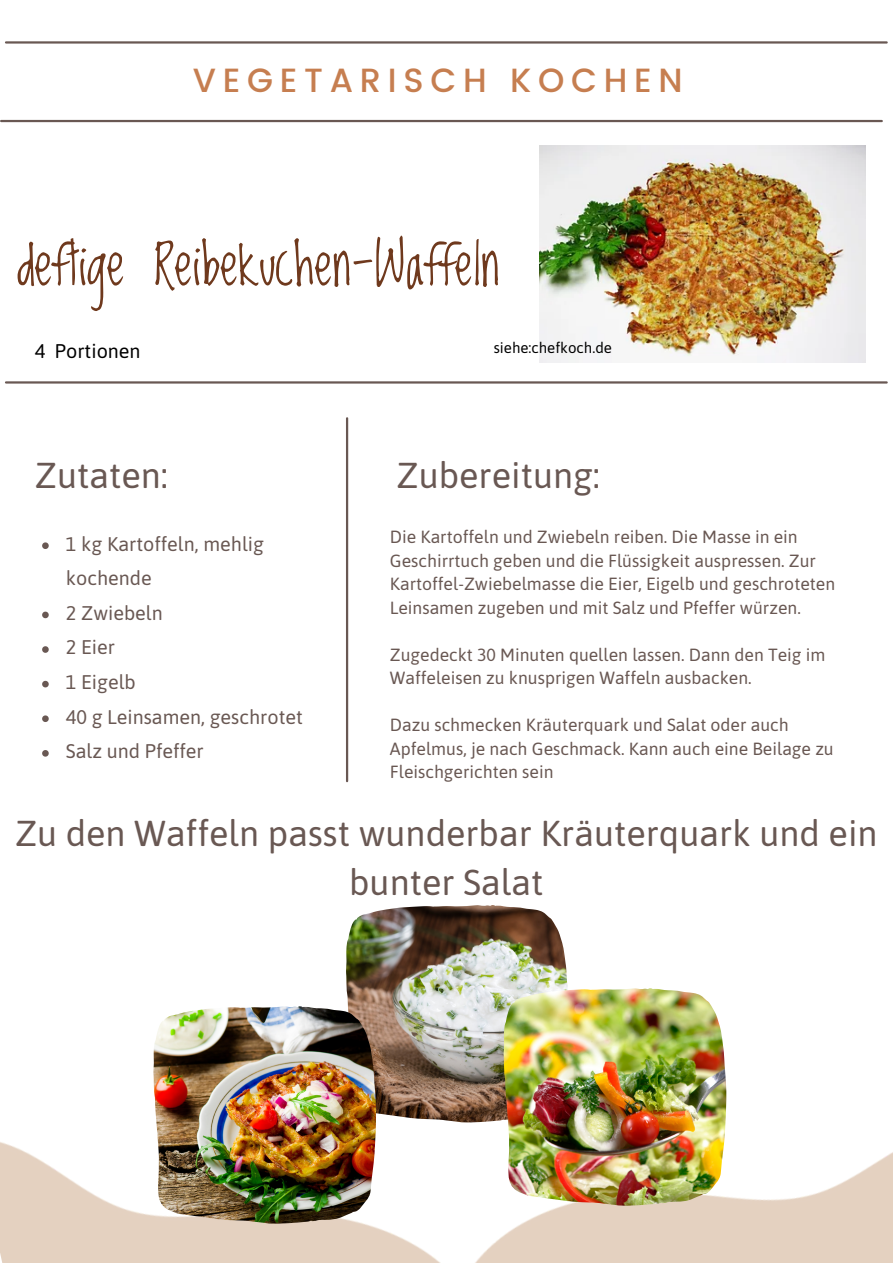
<style>
.page{position:relative;width:893px;height:1264px;background:#fff}
.page>*{position:absolute;margin:0;border:0;box-sizing:border-box;transform-origin:0 0}
.t1{font:58.05px "Lovedbythe King";color:#6f391d}
.t2{font:36px/49.5px "Asap";color:#695853;text-align:center}
.t3{font:500 33.6px "Poppins";letter-spacing:.2em;color:#c67e50}
.t4{font:19.8px/34.7px "Asap";color:#695853}
.t5{font:19.8px "Asap";color:#000}
.t6{font:17.55px/23.5px "Asap";color:#695853}
.t7{font:15px "Asap";color:#000}
</style>
<div class="page">
<hr style="left:1px;top:120px;width:880px;height:2px;background:#695853">
<hr style="left:6px;top:381px;width:880px;height:2px;background:#695853">
<hr style="left:346px;top:418px;width:2px;height:363px;background:#695853">
<hr style="left:6px;top:41px;width:880px;height:3px;background:#695853">
<img style="left:346px;top:905px;width:222px;height:130px">
<img style="left:461px;top:1011px;width:431px;height:251px">
<img style="left:0;top:1035px;width:470px;height:227px">
<img style="left:539px;top:145px;width:326px;height:217px">
<img style="left:503px;top:988px;width:223px;height:217px">
<svg style="left:42px;top:542px;width:7px;height:7px"></svg>
<svg style="left:42px;top:611px;width:7px;height:7px"></svg>
<svg style="left:42px;top:646px;width:7px;height:7px"></svg>
<svg style="left:42px;top:681px;width:7px;height:6px"></svg>
<svg style="left:42px;top:715px;width:7px;height:7px"></svg>
<svg style="left:42px;top:750px;width:7px;height:6px"></svg>
<img style="left:153px;top:1006px;width:223px;height:217px">
<p class="t3" style="left:193px;top:60px;width:491px">VEGETARISCH KOCHEN</p>
<p class="t1" style="left:16px;top:231px;width:485px">deftige Reibekuchen-Waffeln</p>
<p class="t5" style="left:35px;top:339px;width:107px">4 Portionen</p>
<p class="t7" style="left:493px;top:339px;width:120px">siehe:chefkoch.de</p>
<p class="t2" style="left:35px;top:450px;width:134px">Zutaten:</p>
<p class="t2" style="left:396px;top:450px;width:205px">Zubereitung:</p>
<p class="t6" style="left:390px;top:525px;width:447px">Die Kartoffeln und Zwiebeln reiben. Die Masse in ein Geschirrtuch geben und die Flüssigkeit auspressen. Zur Kartoffel-Zwiebelmasse die Eier, Eigelb und geschroteten Leinsamen zugeben und mit Salz und Pfeffer würzen.</p>
<p class="t6" style="left:390px;top:642px;width:437px">Zugedeckt 30 Minuten quellen lassen. Dann den Teig im<br>Waffeleisen zu knusprigen Waffeln ausbacken.</p>
<p class="t6" style="left:390px;top:713px;width:445px">Dazu schmecken Kräuterquark und Salat oder auch<br>Apfelmus, je nach Geschmack. Kann auch eine Beilage zu<br>Fleischgerichten sein</p>
<p class="t2" style="left:15px;top:807px;width:864px">Zu den Waffeln passt wunderbar Kräuterquark und ein bunter Salat</p>
<p class="t4" style="left:66px;top:526px;width:200px">1 kg Kartoffeln, mehlig kochende</p>
<p class="t4" style="left:66px;top:595px;width:98px">2 Zwiebeln</p>
<p class="t4" style="left:66px;top:630px;width:51px">2 Eier</p>
<p class="t4" style="left:66px;top:664px;width:71px">1 Eigelb</p>
<p class="t4" style="left:66px;top:699px;width:238px">40 g Leinsamen, geschrotet</p>
<p class="t4" style="left:66px;top:733px;width:139px">Salz und Pfeffer</p>
</div>
